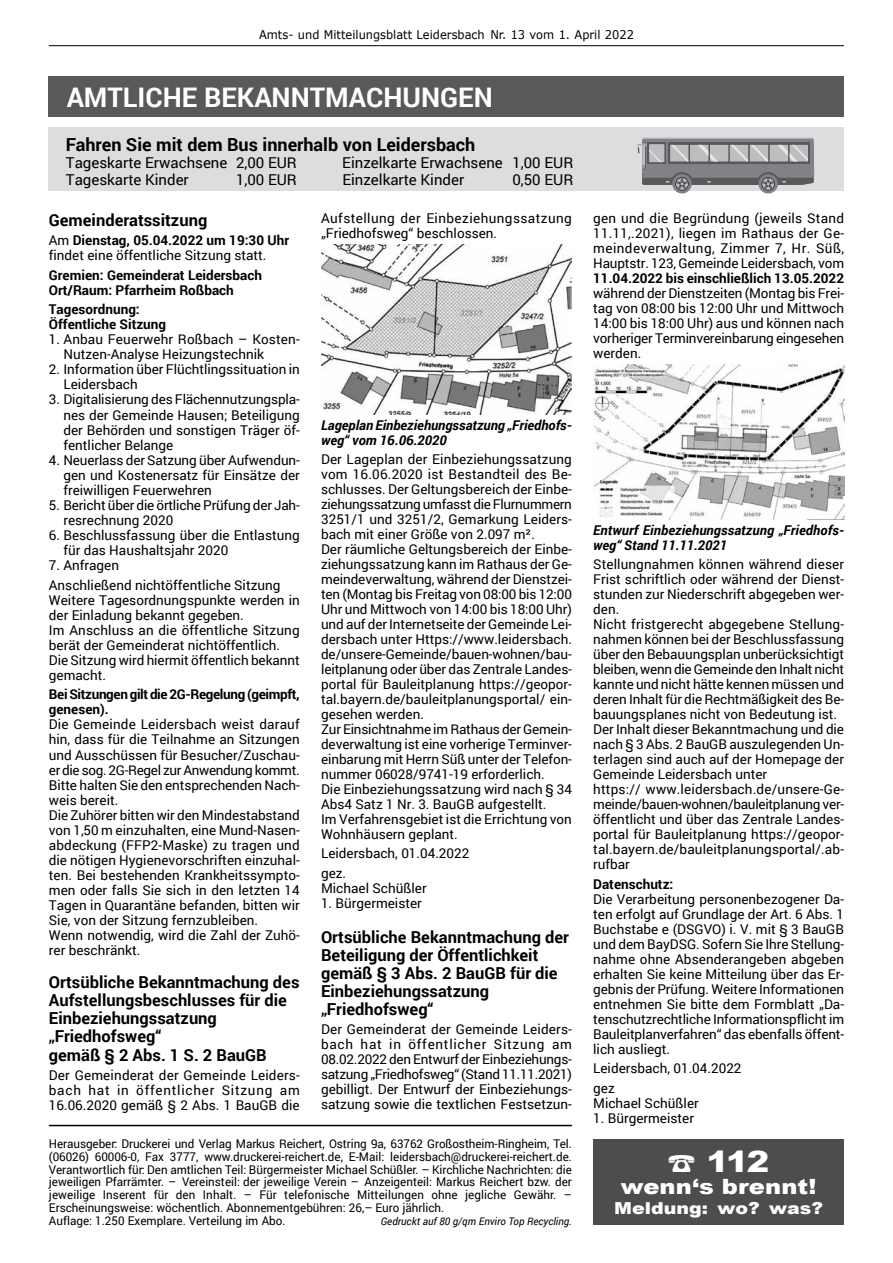
<style>
.page{position:relative;width:893px;height:1263px;background:#fff}
.page>*{position:absolute;margin:0;border:0;box-sizing:border-box;transform-origin:0 0}
.t1{font:900 29.25px "Arial";color:#fff;scale:1.15 1}
.t2{font:700 27px "Roboto";color:#fff}
.t3{font:900 21px "Arial";letter-spacing:.005em;color:#fff;scale:1.15 1}
.t4{font:700 18px "Roboto";color:#000}
.t5{font:700 16.5px/18px "Roboto";color:#000}
.t6{font:900 16.5px "Arial";color:#fff;scale:1.15 1}
.t7{font:15px "Roboto";color:#000}
.t8{font:13.5px/15px "Roboto";color:#000}
.t9{font:700 13.5px/15px "Roboto";color:#000}
.t10{font:italic 700 13.5px/15px "Roboto";color:#000}
.t11{font:13.5px/15px "Roboto";letter-spacing:.03em;color:#000}
.t12{font:700 13.5px/15px "Roboto";letter-spacing:-.025em;color:#000}
.t13{font:12px/12.8px "Roboto";color:#000}
.t14{font:12px "Verdana";color:#000;scale:.95 1}
.t15{font:italic 10.5px "Roboto";color:#000}
.s1{font-weight:700}
</style>
<div class="page">
<hr style="left:49px;top:45px;width:795px;height:1px;background:#000">
<div style="left:49px;top:128px;width:795px;height:63px;background:#dcddde"></div>
<svg style="left:672px;top:174px;width:20px;height:19px"></svg>
<svg style="left:758px;top:174px;width:20px;height:19px"></svg>
<svg style="left:637px;top:137px;width:177px;height:53px;background:#939597"></svg>
<div style="left:49px;top:77px;width:795px;height:40px;background:#58595b"></div>
<hr style="left:49px;top:1125px;width:523px;height:1px;background:#000">
<img style="left:321px;top:245px;width:251px;height:170px">
<div style="left:593px;top:1140px;width:251px;height:85px;background:#4d4d4f"></div>
<img style="left:593px;top:365px;width:251px;height:154px">
<p class="t14" style="left:259px;top:27px;width:396px">Amts- und Mitteilungsblatt Leidersbach Nr. 13 vom 1. April 2022</p>
<h2 class="t2" style="left:67px;top:78px;width:428px">AMTLICH E BEKANNTMACH UNGEN</h2>
<h3 class="t4" style="left:66px;top:132px;width:411px">Fahren Sie mit dem Bus innerhalb von Leidersbach</h3>
<p class="t7" style="left:66px;top:152px;width:232px">Tageskarte Erwachsene 2,00 EUR</p>
<p class="t7" style="left:342px;top:152px;width:232px">Einzelkarte Erwachsene 1,00 EUR</p>
<p class="t7" style="left:66px;top:169px;width:124px">Tageskarte Kinder</p>
<p class="t7" style="left:236px;top:169px;width:62px">1,00 EUR</p>
<p class="t7" style="left:342px;top:169px;width:123px">Einzelkarte Kinder</p>
<p class="t7" style="left:512px;top:169px;width:62px">0,50 EUR</p>
<p class="t5" style="left:49px;top:210px;width:160px">Gemeinderatssitzung</p>
<p class="t8" style="left:49px;top:232px;width:242px">Am <span class="s1">Dienstag, 05.04.2022 um 19:30 Uhr </span>findet eine öffentliche Sitzung statt.</p>
<p class="t9" style="left:49px;top:267px;width:215px">Gremien: Gemeinderat Leidersbach<br>Ort/Raum: Pfarrheim Roßbach</p>
<p class="t9" style="left:49px;top:301px;width:119px">Tagesordnung:<br>Öffentliche Sitzung</p>
<p class="t8" style="left:63px;top:331px;width:238px;text-indent:-15px">1. Anbau Feuerwehr Roßbach – Kosten-<br>Nutzen-Analyse Heizungstechnik</p>
<p class="t8" style="left:63px;top:362px;width:238px;text-indent:-15px">2. Information über Flüchtlingssituation in<br>Leidersbach</p>
<p class="t8" style="left:63px;top:392px;width:238px;text-align:justify;text-indent:-15px">3. Digitalisierung des Flächennutzungspla&shy;nes der Gemeinde Hausen; Beteiligung der Behörden und sonstigen Träger öf&shy;fentlicher Belange</p>
<p class="t8" style="left:63px;top:452px;width:238px;text-align:justify;text-indent:-15px">4. Neuerlass der Satzung über Aufwendun&shy;gen und Kostenersatz für Einsätze der freiwilligen Feuerwehren</p>
<p class="t8" style="left:63px;top:497px;width:238px;text-indent:-15px">5. Bericht über die örtliche Prüfung der Jah&shy;resrechnung 2020</p>
<p class="t8" style="left:63px;top:527px;width:238px;text-indent:-15px">6. Beschlussfassung über die Entlastung für das Haushaltsjahr 2020</p>
<p class="t8" style="left:49px;top:555px;width:233px;line-height:19.6px">7. Anfragen<br>Anschließend nichtöffentliche Sitzung</p>
<p class="t8" style="left:49px;top:592px;width:252px">Weitere Tagesordnungspunkte werden in der Einladung bekannt gegeben.<br>Im Anschluss an die öffentliche Sitzung berät der Gemeinderat nichtöffentlich.<br>Die Sitzung wird hiermit öffentlich bekannt gemacht.</p>
<p class="t12" style="left:49px;top:686px;width:252px">Bei Sitzungen gilt die 2G-Regelung (geimpft, genesen).</p>
<p class="t8" style="left:49px;top:717px;width:252px">Die Gemeinde Leidersbach weist darauf hin, dass für die Teilnahme an Sitzungen und Ausschüssen für Besucher/Zuschau&shy;er die sog. 2G-Regel zur Anwendung kommt.<br>Bitte halten Sie den entsprechenden Nach&shy;weis bereit.<br>Die Zuhörer bitten wir den Mindestabstand von 1,50 m einzuhalten, eine Mund-Nasen&shy;abdeckung (FFP2-Maske) zu tragen und die nötigen Hygienevorschriften einzuhal&shy;ten. Bei bestehenden Krankheitssympto&shy;men oder falls Sie sich in den letzten 14<br>Tagen in Quarantäne befanden, bitten wir Sie, von der Sitzung fernzubleiben.<br>Wenn notwendig, wird die Zahl der Zuhö&shy;rer beschränkt.</p>
<p class="t5" style="left:49px;top:973px;width:252px">Ortsübliche Bekanntmachung des<br>Aufstellungsbeschlusses für die<br>Einbeziehungssatzung „Friedhofsweg“<br>gemäß § 2 Abs. 1 S. 2 BauGB</p>
<p class="t8" style="left:49px;top:1067px;width:252px;text-align:justify">Der Gemeinderat der Gemeinde Leiders&shy;bach hat in öffentlicher Sitzung am 16.06.2020 gemäß § 2 Abs. 1 BauGB die</p>
<p class="t11" style="left:321px;top:210px;width:252px">Aufstellung der Einbeziehungssatzung „Friedhofsweg“ beschlossen.</p>
<p class="t10" style="left:321px;top:417px;width:252px">Lageplan Einbeziehungssatzung „Friedhofs&shy;weg“ vom 16.06.2020</p>
<p class="t8" style="left:321px;top:451px;width:252px">Der Lageplan der Einbeziehungssatzung vom 16.06.2020 ist Bestandteil des Be&shy;schlusses. Der Geltungsbereich der Einbe&shy;ziehungssatzung umfasst die Flurnummern 3251/1 und 3251/2, Gemarkung Leiders&shy;bach mit einer Größe von 2.097 m².<br>Der räumliche Geltungsbereich der Einbe&shy;ziehungssatzung kann im Rathaus der Ge&shy;meindeverwaltung, während der Dienstzei&shy;ten (Montag bis Freitag von 08:00 bis 12:00<br>Uhr und Mittwoch von 14:00 bis 18:00 Uhr) und auf der Internetseite der Gemeinde Lei&shy;dersbach unter Https://www.leidersbach. de/unsere-Gemeinde/bauen-wohnen/bau&shy;leitplanung oder über das Zentrale Landes&shy;portal für Bauleitplanung https://geopor&shy;tal.bayern.de/bauleitplanungsportal/ ein&shy;gesehen werden.<br>Zur Einsichtnahme im Rathaus der Gemein&shy;deverwaltung ist eine vorherige Terminver&shy;einbarung mit Herrn Süß unter der Telefon&shy;nummer 06028/9741-19 erforderlich.<br>Die Einbeziehungssatzung wird nach § 34<br>Abs4 Satz 1 Nr. 3. BauGB aufgestellt.<br>Im Verfahrensgebiet ist die Errichtung von Wohnhäusern geplant.</p>
<p class="t8" style="left:321px;top:843px;width:150px;line-height:19.5px">Leidersbach, 01.04.2022 gez.</p>
<p class="t8" style="left:321px;top:880px;width:107px">Michael Schüßler</p>
<p class="t8" style="left:321px;top:895px;width:102px">1. Bürgermeister</p>
<p class="t5" style="left:321px;top:927px;width:249px">Ortsübliche Bekanntmachung der<br>Beteiligung der Öffentlichkeit gemäß § 3 Abs. 2 BauGB für die<br>Einbeziehungssatzung „Friedhofsweg“</p>
<p class="t8" style="left:321px;top:1021px;width:252px;text-align:justify">Der Gemeinderat der Gemeinde Leiders&shy;bach hat in öffentlicher Sitzung am 08.02.2022 den Entwurf der Einbeziehungs&shy;satzung „Friedhofsweg“ (Stand 11.11.2021) gebilligt. Der Entwurf der Einbeziehungs&shy;satzung sowie die textlichen Festsetzun-</p>
<p class="t13" style="left:49px;top:1137px;width:525px">Herausgeber: Druckerei und Verlag Markus Reichert, Ostring 9a, 63762 Großostheim-Ringheim, Tel. (06026) 60006-0, Fax 3777, www.druckerei-reichert.de, E-Mail: leidersbach@druckerei-reichert.de.<br>Verantwortlich für: Den amtlichen Teil: Bürgermeister Michael Schüßler. – Kirchliche Nachrichten: die jeweiligen Pfarrämter. – Vereinsteil: der jeweilige Verein – Anzeigenteil: Markus Reichert bzw. der jeweilige Inserent für den Inhalt. – Für telefonische Mitteilungen ohne jegliche Gewähr. – Erscheinungsweise: wöchentlich. Abonnementgebühren: 26,– Euro jährlich.<br>Auflage: 1.250 Exemplare. Verteilung im Abo.</p>
<p class="t15" style="left:381px;top:1213px;width:193px">Gedruckt auf 80 g/qm Enviro Top Recycling.</p>
<p class="t8" style="left:593px;top:210px;width:252px;text-align:justify">gen und die Begründung (jeweils Stand 11.11,.2021), liegen im Rathaus der Ge&shy;meindeverwaltung, Zimmer 7, Hr. Süß, Hauptstr. 123, Gemeinde Leidersbach, vom</p>
<p class="t9" style="left:593px;top:270px;width:252px">11.04.2022 bis einschließlich 13.05.2022</p>
<p class="t8" style="left:593px;top:285px;width:252px;text-align:justify">während der Dienstzeiten (Montag bis Frei&shy;tag von 08:00 bis 12:00 Uhr und Mittwoch 14:00 bis 18:00 Uhr) aus und können nach vorheriger Terminvereinbarung eingesehen werden.</p>
<p class="t10" style="left:593px;top:522px;width:252px">Entwurf Einbeziehungssatzung „Friedhofs&shy;weg“ Stand 11.11.2021</p>
<p class="t8" style="left:593px;top:556px;width:252px">Stellungnahmen können während dieser Frist schriftlich oder während der Dienst&shy;stunden zur Niederschrift abgegeben wer&shy;den.<br>Nicht fristgerecht abgegebene Stellung&shy;nahmen können bei der Beschlussfassung über den Bebauungsplan unberücksichtigt bleiben, wenn die Gemeinde den Inhalt nicht kannte und nicht hätte kennen müssen und deren Inhalt für die Rechtmäßigkeit des Be&shy;bauungsplanes nicht von Bedeutung ist.<br>Der Inhalt dieser Bekanntmachung und die nach § 3 Abs. 2 BauGB auszulegenden Un&shy;terlagen sind auch auf der Homepage der Gemeinde Leidersbach unter<br>https:// www.leidersbach.de/unsere-Ge&shy;meinde/bauen-wohnen/bauleitplanung ver&shy;öffentlicht und über das Zentrale Landes&shy;portal für Bauleitplanung https://geopor&shy;tal.bayern.de/bauleitplanungsportal/.ab&shy;rufbar</p>
<p class="t9" style="left:593px;top:876px;width:82px">Datenschutz:</p>
<p class="t8" style="left:593px;top:891px;width:252px;text-align:justify">Die Verarbeitung personenbezogener Da&shy;ten erfolgt auf Grundlage der Art. 6 Abs. 1<br>Buchstabe e (DSGVO) i. V. mit § 3 BauGB und dem BayDSG. Sofern Sie Ihre Stellung&shy;nahme ohne Absenderangeben abgeben erhalten Sie keine Mitteilung über das Er&shy;gebnis der Prüfung. Weitere Informationen entnehmen Sie bitte dem Formblatt „Da&shy;tenschutzrechtliche Informationspflicht im Bauleitplanverfahren“ das ebenfalls öffent&shy;lich ausliegt.</p>
<p class="t8" style="left:593px;top:1058px;width:150px;line-height:19.5px">Leidersbach, 01.04.2022 gez</p>
<p class="t8" style="left:593px;top:1095px;width:107px">Michael Schüßler</p>
<p class="t8" style="left:593px;top:1110px;width:102px">1. Bürgermeister</p>
<h1 class="t1" style="left:707px;top:1140px;width:56px">112</h1>
<h3 class="t3" style="left:621px;top:1171px;width:172px">wenn‘s brennt!</h3>
<p class="t6" style="left:614px;top:1196px;width:183px">Meldung: wo? was?</p>
</div>
